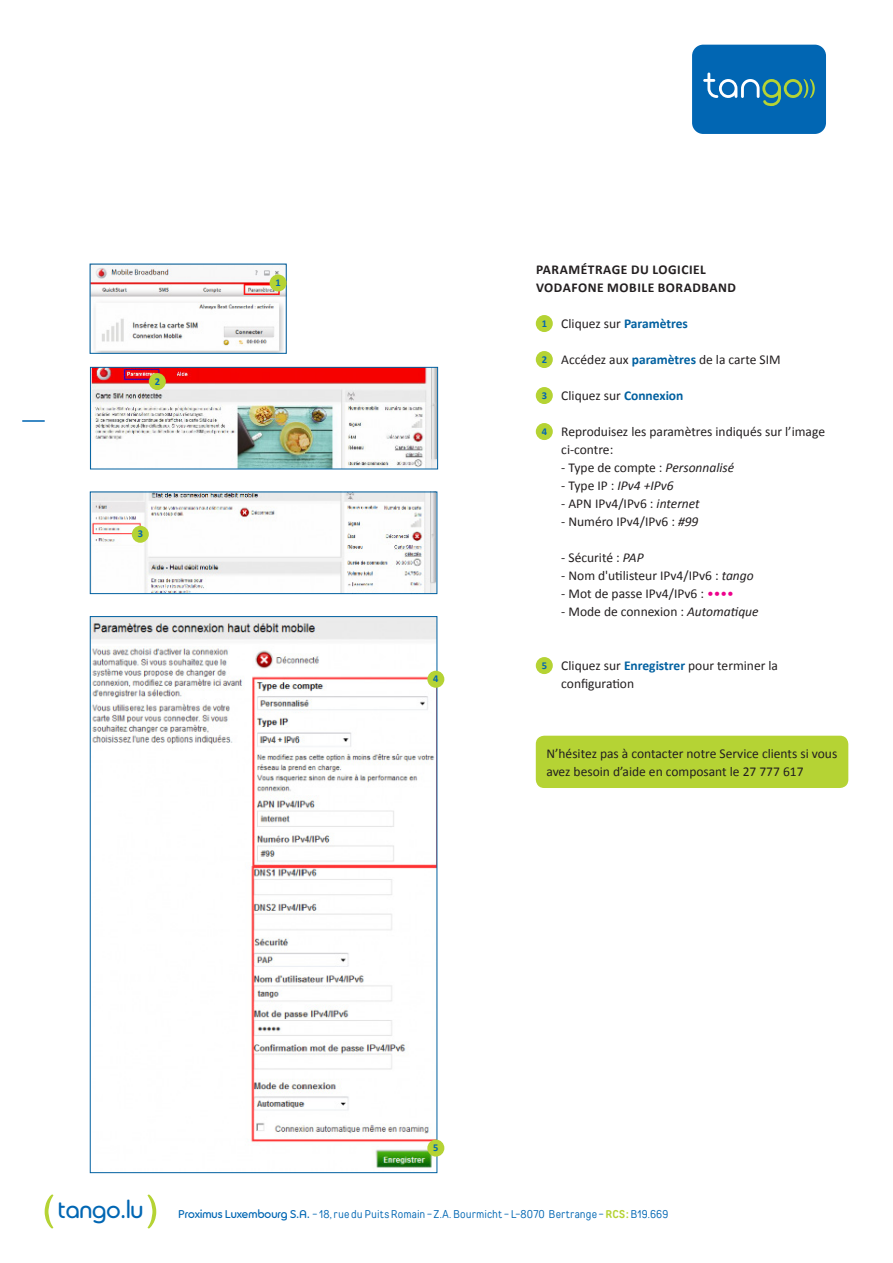
<style>
.page{position:relative;width:893px;height:1263px;background:#fff}
.page>*{position:absolute;margin:0;border:0;box-sizing:border-box;transform-origin:0 0}
.t1{font:23.85px "Belgacom";color:#0166b3}
.t2{font:13.5px/18px "Calibri";color:#231f20}
.t3{font:700 13.5px/18px "Calibri";letter-spacing:.04em;color:#231f20}
.t4{font:italic 13.5px "Calibri";color:#231f20}
.t5{font:11.25px "TT Rounds Condensed";letter-spacing:.01em;color:#0166b3}
.t6{font:700 10.5px "Calibri";color:#0166b3}
.s1{font-weight:700;color:#0060a0}
.s2{font-style:italic}
.s3{font-style:normal}
.s4{color:#ed028c}
.s5{font-family:"Belgacom";font-weight:500}
.s6{font-weight:700;color:#b5d334}
</style>
<div class="page">
<div style="left:692px;top:45px;width:134px;height:89px;background:#0166b3;border-radius:11px"></div>
<svg style="left:703px;top:73px;width:112px;height:33px"></svg>
<svg style="left:22px;top:421px;width:23px;height:1px"></svg>
<div style="left:536px;top:315px;width:17px;height:17px;background:#b5d334;border-radius:50%"></div>
<div style="left:536px;top:351px;width:17px;height:17px;background:#b5d334;border-radius:50%"></div>
<div style="left:536px;top:387px;width:17px;height:17px;background:#b5d334;border-radius:50%"></div>
<div style="left:536px;top:423px;width:17px;height:17px;background:#b5d334;border-radius:50%"></div>
<div style="left:536px;top:657px;width:17px;height:17px;background:#b5d334;border-radius:50%"></div>
<img style="left:92px;top:266px;width:193px;height:86px">
<div style="left:90px;top:264px;width:197px;height:90px;border:1px solid #0060a0"></div>
<img style="left:92px;top:494px;width:343px;height:98px">
<div style="left:90px;top:492px;width:347px;height:102px;border:1px solid #0060a0"></div>
<img style="left:92px;top:369px;width:344px;height:98px">
<div style="left:90px;top:367px;width:348px;height:102px;border:1px solid #0060a0"></div>
<img style="left:92px;top:618px;width:343px;height:550px">
<div style="left:270px;top:274px;width:17px;height:17px;background:#b5d334;border-radius:50%"></div>
<div style="left:149px;top:373px;width:17px;height:17px;background:#b5d334;border-radius:50%"></div>
<div style="left:132px;top:526px;width:17px;height:17px;background:#b5d334;border-radius:50%"></div>
<div style="left:427px;top:671px;width:17px;height:17px;background:#b5d334;border-radius:50%"></div>
<div style="left:427px;top:1139px;width:17px;height:17px;background:#b5d334;border-radius:50%"></div>
<div style="left:536px;top:736px;width:312px;height:52px;background:#b5d334;border-radius:9px"></div>
<svg style="left:148px;top:1194px;width:8px;height:34px"></svg>
<svg style="left:45px;top:1194px;width:8px;height:34px"></svg>
<p class="t6" style="left:155px;top:375px;width:7px">2</p>
<p class="t6" style="left:138px;top:527px;width:7px">3</p>
<p class="t6" style="left:275px;top:276px;width:7px">1</p>
<p class="t6" style="left:433px;top:672px;width:7px">4</p>
<p class="t3" style="left:536px;top:260px;width:202px">PARAMÉTRAGE DU LOGICIEL<br>VODAFONE MOBILE BORADBAND</p>
<p class="t6" style="left:542px;top:317px;width:7px">1</p>
<p class="t2" style="left:561px;top:314px;width:128px">Cliquez sur <span class="s1">Paramètres</span></p>
<p class="t6" style="left:542px;top:353px;width:7px">2</p>
<p class="t2" style="left:561px;top:350px;width:221px">Accédez aux <span class="s1">paramètres</span> de la carte SIM</p>
<p class="t6" style="left:542px;top:389px;width:7px">3</p>
<p class="t2" style="left:561px;top:386px;width:124px">Cliquez sur <span class="s1">Connexion</span></p>
<p class="t6" style="left:542px;top:425px;width:7px">4</p>
<p class="t2" style="left:561px;top:422px;width:265px">Reproduisez les paramètres indiqués sur l’image ci-contre:</p>
<p class="t2" style="left:561px;top:458px;width:174px">- Type de compte : <span class="s2">Personnalisé</span></p>
<p class="t4" style="left:561px;top:477px;width:114px"><span class="s3">- Type IP :</span> IPv4 +IPv6</p>
<p class="t2" style="left:561px;top:494px;width:140px">- APN IPv4/IPv6 : <span class="s2">internet</span></p>
<p class="t2" style="left:561px;top:512px;width:139px">- Numéro IPv4/IPv6 : <span class="s2">#99</span></p>
<p class="t2" style="left:561px;top:548px;width:84px">- Sécurité : <span class="s2">PAP</span></p>
<p class="t2" style="left:561px;top:566px;width:194px">- Nom d'utilisteur IPv4/IPv6 : <span class="s2">tango</span></p>
<p class="t2" style="left:561px;top:584px;width:174px">- Mot de passe IPv4/IPv6 : <span class="s4">••••</span></p>
<p class="t2" style="left:561px;top:602px;width:199px">- Mode de connexion : <span class="s2">Automatique</span></p>
<p class="t6" style="left:542px;top:659px;width:7px">5</p>
<p class="t2" style="left:561px;top:656px;width:218px">Cliquez sur <span class="s1">Enregistrer</span> pour terminer la configuration</p>
<p class="t2" style="left:546px;top:744px;width:292px">N’hésitez pas à contacter notre Service clients si vous avez besoin d’aide en composant le 27 777 617</p>
<p class="t6" style="left:433px;top:1141px;width:7px">5</p>
<p class="t1" style="left:58px;top:1196px;width:87px">tango.lu</p>
<p class="t5" style="left:179px;top:1207px;width:491px"><span class="s5">Proximus Luxembourg S.A.</span> - 18, rue du Puits Romain - Z.A. Bourmicht - L-8070 Bertrange - <span class="s6">RCS:</span> B19.669</p>
</div>
